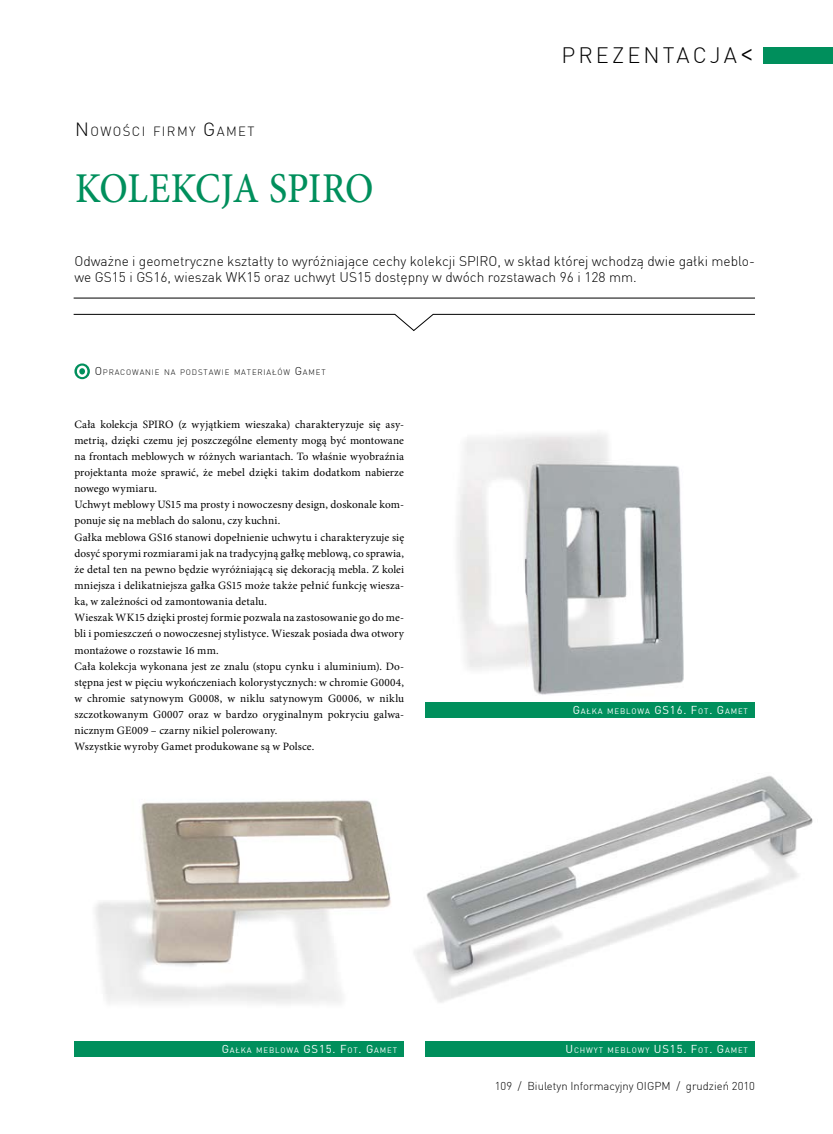
<style>
.page{position:relative;width:833px;height:1134px;background:#fff}
.page>*{position:absolute;margin:0;border:0;box-sizing:border-box;transform-origin:0 0}
.t1{font:500 42.5px "Minion Pro";color:#008f5c;scale:.89 1}
.t2{font:300 21.88px "DINCE";letter-spacing:.135em;color:#000}
.t3{font:300 13.75px/16.5px "DINCE";color:#000}
.t4{font:300 13.12px "DINCE";letter-spacing:.105em;color:#000}
.t5{font:11.25px/16.1px "Minion Pro";letter-spacing:.01em;color:#000}
.t6{font:300 11.25px "DINCE";color:#000}
.t7{font:7.88px "DINCE";letter-spacing:.105em;color:#fff}
.t8{font:300 7.88px "DINCE";letter-spacing:.105em;color:#000}
.s1{font-size:18.75px}
.s2{font-size:31.25px}
.s3{font-size:11.25px}
</style>
<div class="page">
<div style="left:764px;top:47px;width:69px;height:16px;background:#008f5c"></div>
<hr style="left:74px;top:298px;width:681px;height:1px;background:#000">
<svg style="left:73px;top:314px;width:682px;height:17px"></svg>
<svg style="left:74px;top:363px;width:16px;height:16px"></svg>
<img style="left:414px;top:775px;width:399px;height:228px">
<img style="left:95px;top:800px;width:296px;height:204px">
<img style="left:457px;top:433px;width:227px;height:262px">
<div style="left:74px;top:1041px;width:330px;height:16px;background:#008f5c"></div>
<div style="left:425px;top:1041px;width:330px;height:16px;background:#008f5c"></div>
<div style="left:425px;top:702px;width:330px;height:16px;background:#008f5c"></div>
<p class="t4" style="left:75px;top:123px;width:181px"><span class="s1">N</span> OWOŚCI FIRMY <span class="s1">G</span>AM ET</p>
<h1 class="t1" style="left:75px;top:159px;width:242px">KOLEKCJA SPIRO</h1>
<h2 class="t2" style="left:561px;top:41px;width:195px">PREZENTACJA<span class="s2">&lt;</span></h2>
<p class="t3" style="left:74px;top:252px;width:682px">Odważne i geometryczne kształty to wyróżniające cechy kolekcji SPIRO, w skład której wchodzą dwie gałki meblo&shy;we GS15 i GS16, wieszak WK15 oraz uchwyt US15 dostępny w dwóch rozstawach 96 i 128 mm.</p>
<p class="t8" style="left:95px;top:368px;width:232px"><span class="s3">O</span>PRACOWANIE NA PO DSTAWIE MATERIAŁÓW <span class="s3">G</span>AM ET</p>
<p class="t5" style="left:74px;top:416px;width:331px">Cała kolekcja SPIRO (z wyjątkiem wieszaka) charakteryzuje się asy&shy;metrią, dzięki czemu jej poszczególne elementy mogą być montowane na frontach meblowych w różnych wariantach. To właśnie wyobraźnia projektanta może sprawić, że mebel dzięki takim dodatkom nabierze nowego wymiaru.<br>Uchwyt meblowy US15 ma prosty i nowoczesny design, doskonale kom&shy;ponuje się na meblach do salonu, czy kuchni.<br>Gałka meblowa GS16 stanowi dopełnienie uchwytu i charakteryzuje się dosyć sporymi rozmiarami jak na tradycyjną gałkę meblową, co sprawia, że detal ten na pewno będzie wyróżniającą się dekoracją mebla. Z kolei mniejsza i delikatniejsza gałka GS15 może także pełnić funkcję wiesza&shy;ka, w zależności od zamontowania detalu.<br>Wieszak WK15 dzięki prostej formie pozwala na zastosowanie go do me&shy;bli i pomieszczeń o nowoczesnej stylistyce. Wieszak posiada dwa otwory montażowe o rozstawie 16 mm.<br>Cała kolekcja wykonana jest ze znalu (stopu cynku i aluminium). Do&shy;stępna jest w pięciu wykończeniach kolorystycznych: w chromie G0004, w chromie satynowym G0008, w niklu satynowym G0006, w niklu szczotkowanym G0007 oraz w bardzo oryginalnym pokryciu galwa&shy;nicznym GE009 – czarny nikiel polerowany.<br>Wszystkie wyroby Gamet produkowane są w Polsce.</p>
<p class="t7" style="left:572px;top:706px;width:177px"><span class="s3">G</span>AŁKA MEBLOWA <span class="s3">GS16. F</span>OT<span class="s3">. G</span>AMET</p>
<p class="t7" style="left:222px;top:1045px;width:177px"><span class="s3">G</span>AŁKA MEBLOWA <span class="s3">GS15. F</span>OT<span class="s3">. G</span>AMET</p>
<p class="t7" style="left:565px;top:1045px;width:184px"><span class="s3">U</span> CHWYT MEBLOWY <span class="s3">US15. F</span>OT<span class="s3">. G</span>AMET</p>
<p class="t6" style="left:495px;top:1079px;width:262px">109 / Biuletyn Informacyjny OIGPM / grudzień 2010</p>
</div>
